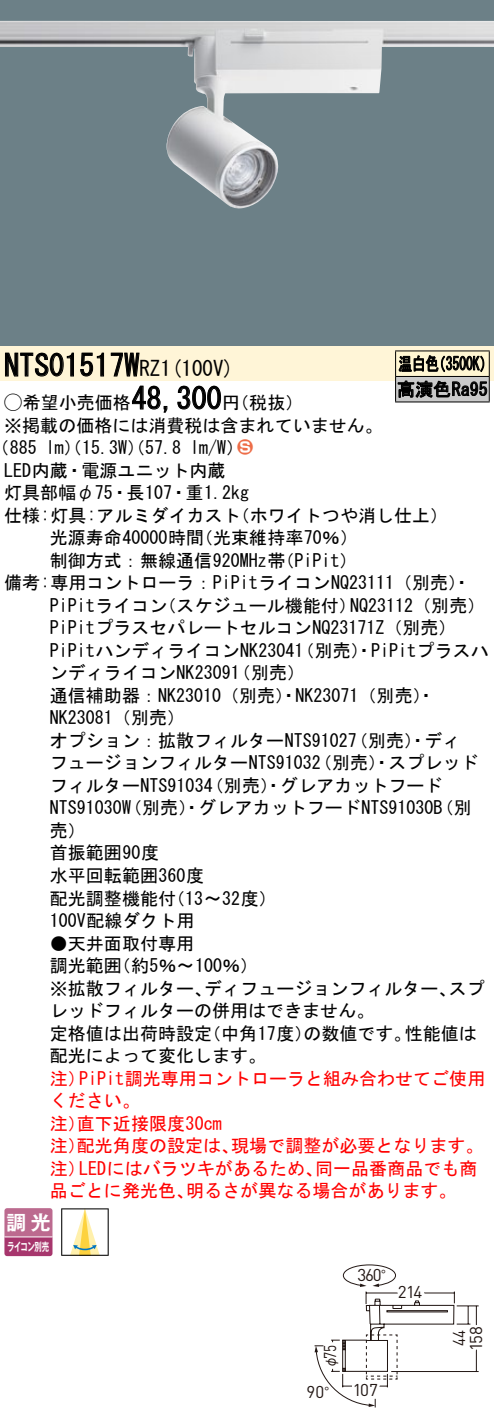
<style>
.page{position:relative;width:494px;height:1416px;background:#fff}
.page>*{position:absolute;margin:0;border:0;box-sizing:border-box;transform-origin:0 0}
.t1{font:30px "MS Gothic";color:#000}
.t2{font:21px "MS Gothic";color:#000}
.t3{font:19.8px "Gothic MB101 Pro De Bold 90 pv RKSJ H";color:#fff}
.t4{font:18px/22.5px "MS Gothic";color:#000}
.t5{font:18px "MS Gothic";color:#f00}
.t6{font:18px/25.5px "MS Gothic";color:#000;scale:.75 1}
.t7{font:18px "Ford Classification 1";color:#ed6d48}
.t8{font:17.1px "DINOT";letter-spacing:-.04em;color:#221714}
.t9{font:17.1px "DINOT";letter-spacing:-.04em;color:#221714;scale:.8 1}
.t10{font:17.1px "DINOT";letter-spacing:-.04em;color:#221714;scale:.9 1}
.t11{font:15px "Gothic BBB Pro Medium 90 pv RKSJ H";color:#221714;scale:.8 1}
.t12{font:11.4px "Gothic MB101 Pro De Bold 90 pv RKSJ H";letter-spacing:-.05em;color:#fff;scale:.65 1}
.s1{font-size:30px}
.s2{font-family:"Ford Classification 1"}
.s3{color:#fff}
.s4{font-family:"Gothic BBB Pro Medium 90 pv RKSJ H";font-size:15px}
</style>
<div class="page">
<div style="left:0;top:0;width:493px;height:346px;background:#6c8087"></div>
<img style="left:0;top:21px;width:493px;height:188px">
<div style="left:0;top:346px;width:493px;height:34px;background:#fff5d7"></div>
<svg style="left:5px;top:352px;width:69px;height:25px"></svg>
<svg style="left:80px;top:352px;width:24px;height:25px"></svg>
<svg style="left:110px;top:352px;width:30px;height:25px"></svg>
<svg style="left:132px;top:385px;width:36px;height:28px"></svg>
<svg style="left:177px;top:385px;width:44px;height:25px"></svg>
<svg style="left:4px;top:1208px;width:48px;height:48px;background:#b55984"></svg>
<hr style="left:4px;top:1236px;width:48px;height:1px;background:#fff">
<svg style="left:61px;top:1208px;width:48px;height:48px"></svg>
<hr style="left:395px;top:350px;width:94px;height:1px;background:#000">
<hr style="left:395px;top:401px;width:94px;height:1px;background:#000">
<svg style="left:394px;top:351px;width:95px;height:50px"></svg>
<svg style="left:314px;top:1265px;width:165px;height:142px"></svg>
<h1 class="t1" style="left:4px;top:350px;width:122px">NTS01517</h1>
<p class="t2" style="left:124px;top:358px;width:111px"><span class="s1">W</span>RZ (1 100 (V</p>
<p class="t6" style="left:396px;top:351px;width:122px">温白色<br>高演色Ra95</p>
<p class="t6" style="left:432px;top:351px;width:82px">（3500 (K</p>
<h1 class="t1" style="left:131px;top:383px;width:91px">48,300</h1>
<p class="t4" style="left:4px;top:391px;width:379px"><span class="s2">A</span>希望小売価格<br>※掲載の価格には消費税は含まれていません。</p>
<p class="t7" style="left:237px;top:438px;width:17px">2<span class="s3">3</span></p>
<p class="t4" style="left:222px;top:391px;width:82px">（円税抜(</p>
<p class="t4" style="left:190px;top:437px;width:55px">l m (W/</p>
<p class="t4" style="left:-8px;top:437px;width:47px">（885</p>
<p class="t4" style="left:4px;top:459px;width:223px">LED内蔵・電源ユニット内蔵</p>
<p class="t4" style="left:4px;top:482px;width:246px">灯具部幅φ75・長107・重1.2kg</p>
<p class="t4" style="left:231px;top:504px;width:218px">（ホワイトつや消し仕上(</p>
<p class="t4" style="left:46px;top:437px;width:137px">lm）（15.3 ）（W 57.8</p>
<p class="t4" style="left:195px;top:504px;width:164px;text-indent:-191px">仕様:灯具:アルミダイカスト<br>（光束維持率70％(</p>
<p class="t4" style="left:50px;top:527px;width:156px">光源寿命40000時間</p>
<p class="t4" style="left:50px;top:549px;width:237px">制御方式：無線通信920MHz帯</p>
<p class="t4" style="left:4px;top:572px;width:467px">備考:専用コントローラ：PiPitライコンNQ23111（別売・(</p>
<p class="t4" style="left:350px;top:594px;width:136px">NQ23112（別売(</p>
<p class="t4" style="left:276px;top:549px;width:82px">（PiPit(</p>
<p class="t4" style="left:158px;top:594px;width:199px">（スケジュール機能付）</p>
<p class="t4" style="left:50px;top:594px;width:119px">PiPitライコン</p>
<p class="t4" style="left:50px;top:617px;width:408px">PiPitプラスセパレートセルコンNQ23171 （Z 別売(</p>
<p class="t4" style="left:296px;top:639px;width:193px">（別売）・PiPitプラスハ</p>
<p class="t4" style="left:50px;top:639px;width:256px;text-align:right">PiPitハンディライコンNK23041（別売(</p>
<p class="t4" style="left:50px;top:662px;width:191px">ンディライコンNK23091</p>
<p class="t4" style="left:50px;top:684px;width:386px">通信補助器：NK23010（別売）・NK23071（別売・(</p>
<p class="t4" style="left:50px;top:707px;width:136px">NK23081（別売(</p>
<p class="t4" style="left:350px;top:729px;width:112px">（別売）・ディ</p>
<p class="t4" style="left:314px;top:729px;width:166px;text-indent:-264px">オプション：拡散フィルターNTS91027<br>（別売）・スプレッド</p>
<p class="t4" style="left:206px;top:752px;width:238px;text-indent:-156px">フュージョンフィルターNTS91032<br>（別売）・グレアカットフード</p>
<p class="t4" style="left:50px;top:774px;width:164px">フィルターNTS91034</p>
<p class="t4" style="left:50px;top:797px;width:423px">NTS91030（W 別売）・グレアカットフードNTS91030（B 別</p>
<p class="t4" style="left:50px;top:819px;width:37px">売(</p>
<p class="t4" style="left:50px;top:842px;width:111px">首振範囲90度</p>
<p class="t4" style="left:50px;top:864px;width:156px">水平回転範囲360度</p>
<p class="t4" style="left:167px;top:887px;width:111px">（13〜32度(</p>
<p class="t4" style="left:50px;top:887px;width:146px">配光調整機能付<br>100V配線ダクト用</p>
<p class="t4" style="left:113px;top:932px;width:147px;text-indent:-63px">●天井面取付専用<br>（約5％〜100％(</p>
<p class="t4" style="left:50px;top:954px;width:73px">調光範囲</p>
<p class="t4" style="left:448px;top:977px;width:37px">スプ</p>
<p class="t4" style="left:204px;top:977px;width:254px">ディフュージョンフィルター、</p>
<p class="t4" style="left:50px;top:977px;width:325px">※拡散フィルター、<br>レッドフィルターの併用はできません。</p>
<p class="t4" style="left:203px;top:1022px;width:111px">（中角17度）</p>
<p class="t4" style="left:50px;top:1022px;width:217px">定格値は出荷時設定<br>配光によって変化します。</p>
<p class="t5" style="left:79px;top:1069px;width:407px">PiPit調光専用コントローラと組み合わせてご使用</p>
<p class="t4" style="left:303px;top:1022px;width:110px">の数値です。</p>
<p class="t4" style="left:404px;top:1022px;width:73px">性能値は</p>
<p class="t5" style="left:50px;top:1069px;width:37px">注）</p>
<p class="t5" style="left:50px;top:1091px;width:91px">ください。</p>
<p class="t5" style="left:77px;top:1114px;width:146px">直下近接限度30cm</p>
<p class="t5" style="left:50px;top:1114px;width:37px">注）</p>
<p class="t5" style="left:231px;top:1136px;width:254px">現場で調整が必要となります。</p>
<p class="t5" style="left:77px;top:1136px;width:163px">配光角度の設定は、</p>
<p class="t5" style="left:50px;top:1136px;width:37px">注）</p>
<p class="t5" style="left:79px;top:1159px;width:245px">LEDにはバラツキがあるため、</p>
<p class="t5" style="left:315px;top:1159px;width:163px">同一品番商品でも商</p>
<p class="t5" style="left:50px;top:1159px;width:37px">注）</p>
<p class="t5" style="left:50px;top:1181px;width:145px">品ごとに発光色、</p>
<p class="t5" style="left:186px;top:1181px;width:272px">明るさが異なる場合があります。</p>
<p class="t3" style="left:7px;top:1206px;width:46px">調光</p>
<p class="t12" style="left:7px;top:1237px;width:66px">ライコン別売</p>
<p class="t8" style="left:357px;top:1263px;width:40px">360<span class="s4">°</span></p>
<p class="t8" style="left:397px;top:1281px;width:26px">214</p>
<p class="t9" style="left:318px;top:1359px;width:19px;rotate:-90deg">75</p>
<p class="t11" style="left:317px;top:1368px;width:16px;rotate:-90deg">φ</p>
<p class="t8" style="left:306px;top:1380px;width:35px">90<span class="s4">°</span></p>
<p class="t8" style="left:352px;top:1378px;width:26px">107</p>
<p class="t8" style="left:463px;top:1351px;width:27px;rotate:-90deg">158</p>
<p class="t10" style="left:447px;top:1346px;width:20px;rotate:-90deg">44</p>
</div>
